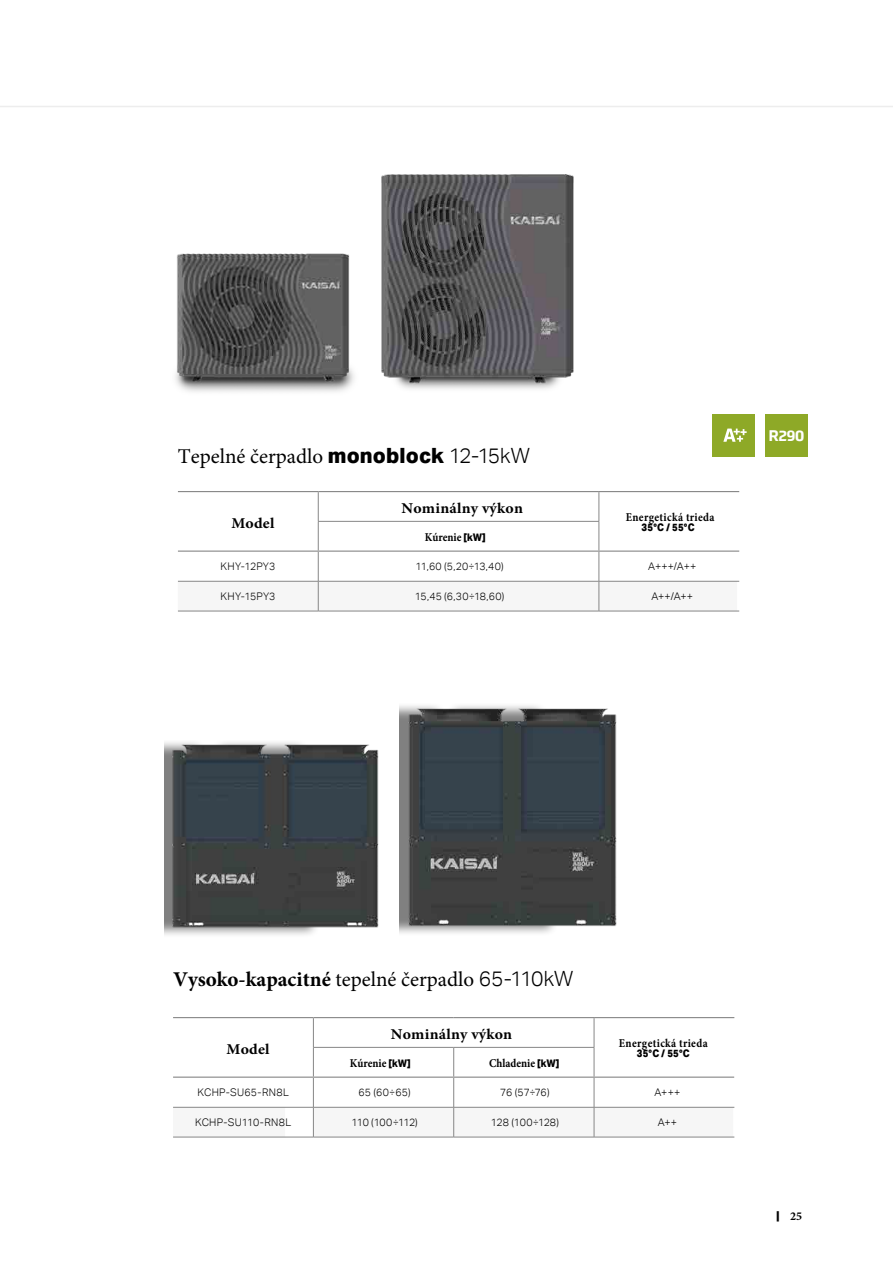
<style>
.page{position:relative;width:893px;height:1263px;background:#fff}
.page>*{position:absolute;margin:0;border:0;box-sizing:border-box;transform-origin:0 0}
.t1{font:700 21px "Minion Pro";color:#000}
.t2{font:21px "Minion Pro";color:#000}
.t3{font:700 15px "Minion Pro";letter-spacing:.015em;color:#000;scale:1.05 1}
.t4{font:700 15px "Prometo";color:#fff}
.t5{font:700 12px "Minion Pro";color:#000;scale:.9 1}
.t6{font:700 12px "Minion Pro";letter-spacing:.035em;color:#000;scale:.9 1}
.t7{font:700 12px "Minion Pro";letter-spacing:.035em;color:#000}
.t8{font:300 10.5px "Aktiv Grotesk";letter-spacing:.015em;color:#000}
.t9{font:800 10.5px "Aktiv Grotesk";letter-spacing:.03em;color:#000;scale:.9 1}
.t10{font:300 10.5px "Aktiv Grotesk";letter-spacing:-.045em;color:#000}
.t11{font:300 10.5px "Aktiv Grotesk";letter-spacing:-.01em;color:#000}
.s1{font-family:"Aktiv Grotesk";font-weight:800}
.s2{font-family:"Aktiv Grotesk";font-weight:300}
.s3{font-family:"Aktiv Grotesk";font-weight:800;font-size:10.5px}
.s4{font-weight:400}
</style>
<div class="page">
<hr style="left:0;top:106px;width:893px;height:1px;background:#ededed">
<div style="left:765px;top:414px;width:43px;height:42px;background:#8ea927"></div>
<div style="left:712px;top:414px;width:42px;height:42px;background:#8ea927"></div>
<svg style="left:723px;top:429px;width:24px;height:13px"></svg>
<hr style="left:599px;top:581px;width:140px;height:1px;background:#878787">
<hr style="left:178px;top:611px;width:140px;height:1px;background:#878787">
<hr style="left:599px;top:611px;width:140px;height:1px;background:#878787">
<hr style="left:318px;top:491px;width:281px;height:1px;background:#878787">
<hr style="left:599px;top:491px;width:140px;height:1px;background:#878787">
<hr style="left:599px;top:550px;width:140px;height:2px;background:#878787">
<hr style="left:178px;top:491px;width:140px;height:1px;background:#878787">
<svg style="left:178px;top:492px;width:559px;height:119px"></svg>
<hr style="left:318px;top:581px;width:281px;height:1px;background:#878787">
<hr style="left:318px;top:581px;width:1px;height:30px;background:#878787">
<hr style="left:599px;top:581px;width:1px;height:30px;background:#878787">
<hr style="left:318px;top:611px;width:281px;height:1px;background:#878787">
<hr style="left:173px;top:1137px;width:140px;height:1px;background:#878787">
<hr style="left:313px;top:1137px;width:141px;height:1px;background:#878787">
<hr style="left:454px;top:1137px;width:140px;height:1px;background:#878787">
<hr style="left:594px;top:1137px;width:140px;height:1px;background:#878787">
<hr style="left:313px;top:1017px;width:141px;height:1px;background:#878787">
<hr style="left:454px;top:1017px;width:140px;height:1px;background:#878787">
<hr style="left:594px;top:1017px;width:140px;height:1px;background:#878787">
<hr style="left:173px;top:1017px;width:140px;height:1px;background:#878787">
<svg style="left:173px;top:1018px;width:562px;height:119px"></svg>
<img style="left:381px;top:174px;width:193px;height:215px">
<img style="left:175px;top:230px;width:213px;height:162px">
<img style="left:164px;top:742px;width:99px;height:193px">
<img style="left:263px;top:705px;width:354px;height:230px">
<h1 class="t2" style="left:178px;top:442px;width:353px">Tepelné čerpadlo <span class="s1">monoblock</span> <span class="s2">12-15kW</span></h1>
<h2 class="t3" style="left:231px;top:513px;width:43px">Model</h2>
<h2 class="t3" style="left:402px;top:498px;width:117px">Nominálny výkon</h2>
<p class="t5" style="left:425px;top:528px;width:69px">Kúrenie <span class="s3">[kW]</span></p>
<p class="t6" style="left:626px;top:508px;width:100px">Energetická trieda</p>
<p class="t9" style="left:642px;top:520px;width:60px">35°C / 55°C</p>
<p class="t8" style="left:221px;top:560px;width:56px">KHY-12PY3</p>
<p class="t8" style="left:415px;top:560px;width:90px">11,60 (5,20÷13,40)</p>
<p class="t8" style="left:648px;top:560px;width:50px">A+++/A++</p>
<p class="t8" style="left:220px;top:590px;width:57px">KHY-15PY3</p>
<p class="t8" style="left:415px;top:590px;width:91px">15,45 (6,30÷18,60)</p>
<p class="t8" style="left:651px;top:590px;width:43px">A++/A++</p>
<h2 class="t4" style="left:769px;top:426px;width:37px">R290</h2>
<h1 class="t1" style="left:173px;top:964px;width:402px">Vysoko-kapacitné <span class="s4">tepelné čerpadlo</span> <span class="s2">65-110kW</span></h1>
<h2 class="t3" style="left:226px;top:1039px;width:43px">Model</h2>
<h2 class="t3" style="left:391px;top:1024px;width:117px">Nominálny výkon</h2>
<p class="t5" style="left:350px;top:1054px;width:69px">Kúrenie <span class="s3">[kW]</span></p>
<p class="t5" style="left:489px;top:1054px;width:80px">Chladenie <span class="s3">[kW]</span></p>
<p class="t6" style="left:619px;top:1034px;width:100px">Energetická trieda</p>
<p class="t9" style="left:637px;top:1046px;width:60px">35°C / 55°C</p>
<p class="t8" style="left:198px;top:1086px;width:93px">KCHP-SU65-RN8L</p>
<p class="t8" style="left:359px;top:1086px;width:54px">65 (60÷65)</p>
<p class="t8" style="left:500px;top:1086px;width:51px">76 (57÷76)</p>
<p class="t8" style="left:654px;top:1086px;width:27px">A+++</p>
<p class="t8" style="left:195px;top:1116px;width:97px">KCHP-SU110-RN8L</p>
<p class="t10" style="left:351px;top:1116px;width:68px">110 (100÷112)</p>
<p class="t11" style="left:491px;top:1116px;width:70px">128 (100÷128)</p>
<p class="t8" style="left:658px;top:1116px;width:21px">A++</p>
<p class="t7" style="left:776px;top:1208px;width:27px"><span class="s1">|</span> 25</p>
</div>
